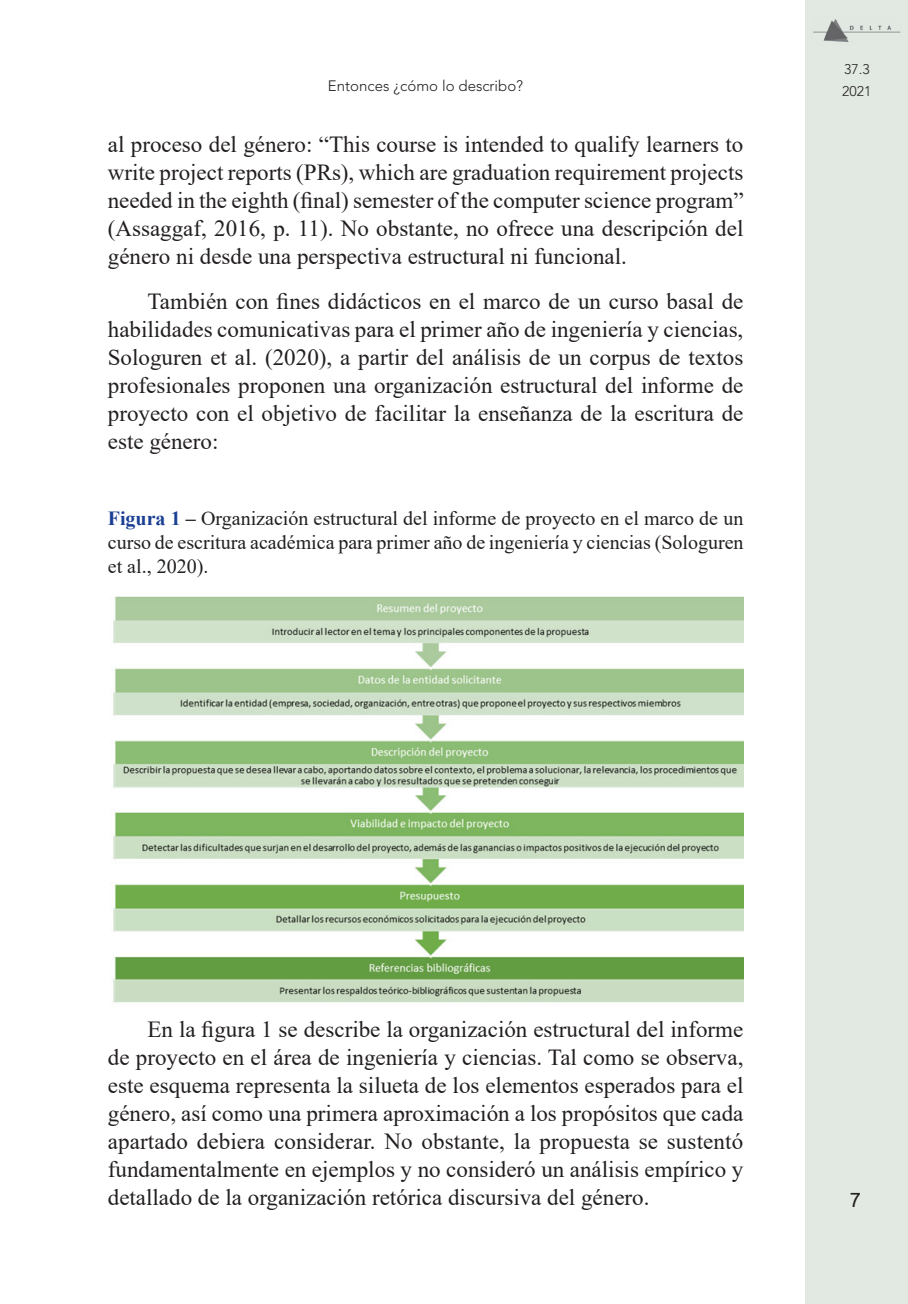
<style>
.page{position:relative;width:908px;height:1304px;background:#fff}
.page>*{position:absolute;margin:0;border:0;box-sizing:border-box;transform-origin:0 0}
.t1{font:23px/28px "Times New Roman";color:#231f20;text-align:justify}
.t2{font:20px/24px "Times New Roman";color:#231f20;text-align:justify}
.t3{font:20px "Arial";color:#231f20}
.t4{font:300 15px "Avenir";color:#231f20}
.t5{font:300 14px/22px "Avenir";color:#231f20}
.s1{font-weight:700;color:#1b3f94}
.s2{font-weight:700}
</style>
<div class="page">
<div style="left:804px;top:0;width:102px;height:1304px;background:#e1e9e2"></div>
<img style="left:813px;top:19px;width:88px;height:23px">
<img style="left:113px;top:596px;width:630px;height:407px">
<p class="t4" style="left:328px;top:77px;width:197px">Entonces ¿cómo lo describo?</p>
<p class="t1" style="left:108px;top:130px;width:637px">al proceso del género: “This course is intended to qualify learners to write project reports (PRs), which are graduation requirement projects needed in the eighth (final) semester of the computer science program” (Assaggaf, 2016, p. 11). No obstante, no ofrece una descripción del género ni desde una perspectiva estructural ni funcional.</p>
<p class="t1" style="left:108px;top:287px;width:636px;text-indent:40px">También con fines didácticos en el marco de un curso basal de habilidades comunicativas para el primer año de ingeniería y ciencias, Sologuren et al. (2020), a partir del análisis de un corpus de textos profesionales proponen una organización estructural del informe de proyecto con el objetivo de facilitar la enseñanza de la escritura de este género:</p>
<p class="t2" style="left:108px;top:506px;width:637px"><span class="s1">Figura 1</span> <span class="s2">–</span> Organización estructural del informe de proyecto en el marco de un curso de escritura académica para primer año de ingeniería y ciencias (Sologuren et al., 2020).</p>
<p class="t5" style="left:841px;top:58px;width:31px">37.3<br>2021</p>
<p class="t1" style="left:108px;top:1014px;width:637px;text-indent:40px">En la figura 1 se describe la organización estructural del informe de proyecto en el área de ingeniería y ciencias. Tal como se observa, este esquema representa la silueta de los elementos esperados para el género, así como una primera aproximación a los propósitos que cada apartado debiera considerar. No obstante, la propuesta se sustentó fundamentalmente en ejemplos y no consideró un análisis empírico y detallado de la organización retórica discursiva del género.</p>
<p class="t3" style="left:849px;top:1186px;width:13px">7</p>
</div>
